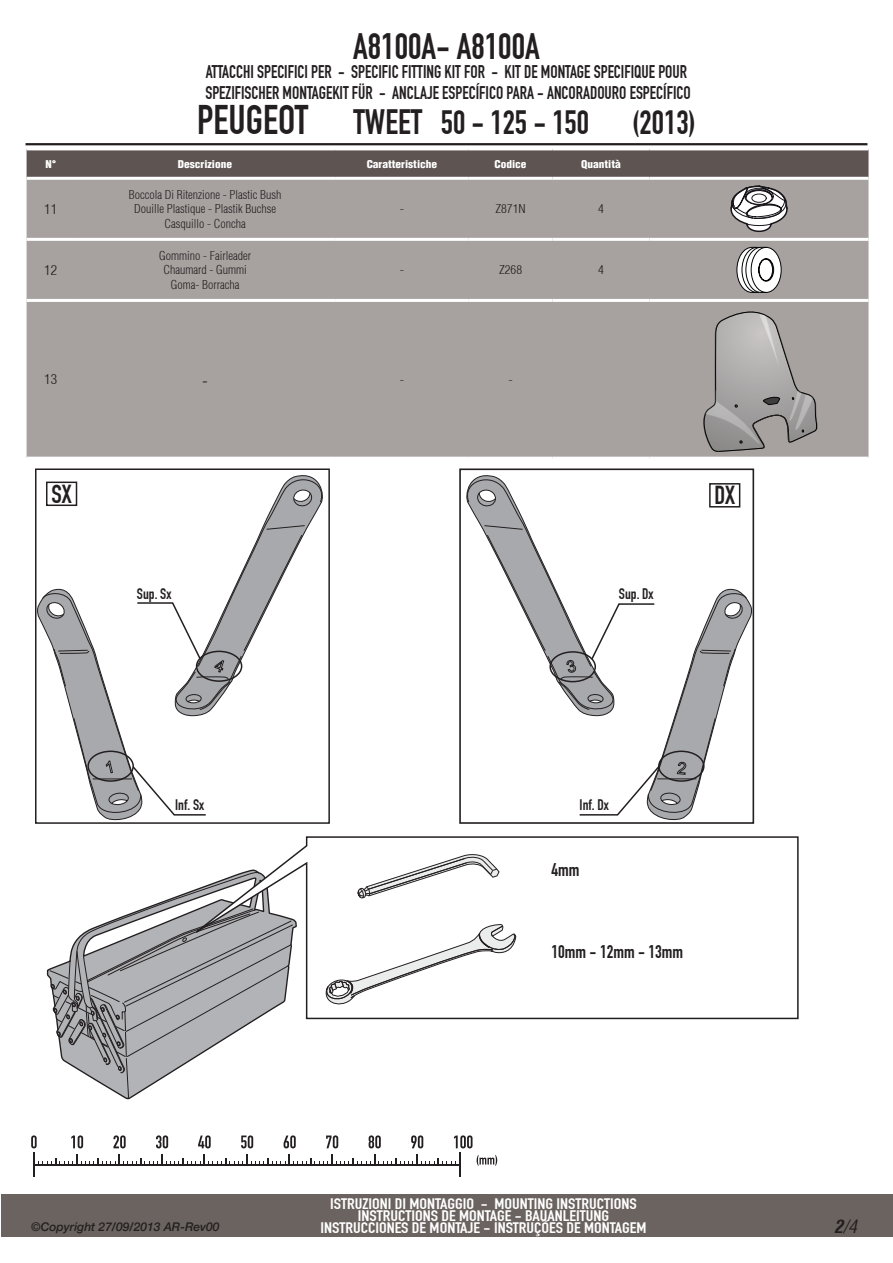
<style>
.page{position:relative;width:893px;height:1263px;background:#fff}
.page>*{position:absolute;margin:0;border:0;box-sizing:border-box;transform-origin:0 0}
.t1{font:36px "DIN Engschrift Alternate";color:#231f20}
.t2{font:33px "DIN Engschrift Alternate";color:#231f20}
.t3{font:25.5px "DIN Engschrift Alternate";color:#231f20}
.t4{font:18px/21.6px "DIN Engschrift Alternate";color:#231f20;scale:.95 1}
.t5{font:18px "DIN Engschrift Alternate";color:#231f20}
.t6{font:italic condensed 18px "Helvetica";color:#231f20}
.t7{font:18px "Minion Pro";color:#231f20}
.t8{font:15px/12px "DIN Engschrift Alternate";color:#fff;text-align:center;scale:1.2 1}
.t9{font:15px "DIN Engschrift";color:#231f20}
.t10{font:300 condensed 13.5px "Helvetica";color:#231f20;scale:1.08 1}
.t11{font:300 condensed 12px/14.4px "Helvetica";color:#231f20;text-align:center}
.t12{font:italic 500 12px "Helvetica Neue";color:#231f20}
.t13{font:300 condensed 12px "Helvetica";color:#231f20;scale:1.08 1}
.t14{font:900 condensed 10.5px "Helvetica";color:#fff;scale:1.08 1}
.s1{font-size:40.5px}
.s2{font-size:34.5px}
.s3{font-weight:700}
</style>
<div class="page">
<div style="left:1px;top:1194px;width:891px;height:43px;background:#6b6360"></div>
<hr style="left:26px;top:143px;width:841px;height:2px;background:#231f20">
<svg style="left:49px;top:897px;width:207px;height:202px"></svg>
<svg style="left:173px;top:836px;width:626px;height:184px"></svg>
<svg style="left:357px;top:853px;width:143px;height:46px"></svg>
<svg style="left:324px;top:923px;width:193px;height:86px"></svg>
<svg style="left:31px;top:1135px;width:466px;height:41px"></svg>
<div style="left:459px;top:468px;width:295px;height:356px;border:2px solid #231f20"></div>
<div style="left:27px;top:233px;width:841px;height:224px;background:#a7a2a0"></div>
<hr style="left:27px;top:238px;width:48px;height:3px;background:#fff">
<hr style="left:75px;top:238px;width:260px;height:3px;background:#fff">
<hr style="left:335px;top:238px;width:134px;height:3px;background:#fff">
<hr style="left:469px;top:238px;width:83px;height:3px;background:#fff">
<hr style="left:552px;top:238px;width:98px;height:3px;background:#fff">
<hr style="left:650px;top:238px;width:218px;height:3px;background:#fff">
<hr style="left:27px;top:299px;width:48px;height:3px;background:#fff">
<hr style="left:75px;top:299px;width:260px;height:3px;background:#fff">
<hr style="left:335px;top:299px;width:134px;height:3px;background:#fff">
<hr style="left:469px;top:299px;width:83px;height:3px;background:#fff">
<hr style="left:552px;top:299px;width:98px;height:3px;background:#fff">
<hr style="left:650px;top:299px;width:218px;height:3px;background:#fff">
<svg style="left:27px;top:149px;width:841px;height:84px;background:#948e8c"></svg>
<svg style="left:737px;top:247px;width:44px;height:46px"></svg>
<img style="left:697px;top:381px;width:6px;height:70px">
<img style="left:818px;top:387px;width:3px;height:50px">
<img style="left:751px;top:307px;width:35px;height:5px">
<svg style="left:703px;top:312px;width:115px;height:139px;background:#a39f9f"></svg>
<svg style="left:36px;top:470px;width:292px;height:353px"></svg>
<svg style="left:461px;top:469px;width:291px;height:353px"></svg>
<h1 class="t1" style="left:353px;top:25px;width:188px">A8100A- A8100A</h1>
<p class="t4" style="left:205px;top:61px;width:512px">ATTACCHI SPECIFICI PER - SPECIFIC FITTING KIT FOR - KIT DE MONTAGE SPECIFIQUE POUR<br>SPEZIFISCHER MONTAGEKIT FÜR - ANCLAJE ESPECÍFICO PARA - ANCORADOURO ESPECÍFICO</p>
<h2 class="t2" style="left:197px;top:103px;width:394px"><span class="s1">PEUGEOT</span> <span class="s2">TWEET</span> 50 - 125 - 150</h2>
<h2 class="t2" style="left:632px;top:103px;width:65px">(2013)</h2>
<p class="t14" style="left:45px;top:157px;width:12px">N°</p>
<p class="t14" style="left:178px;top:157px;width:52px">Descrizione</p>
<p class="t14" style="left:367px;top:157px;width:67px">Caratteristiche</p>
<p class="t14" style="left:494px;top:157px;width:31px">Codice</p>
<p class="t14" style="left:581px;top:157px;width:38px">Quantità</p>
<p class="t10" style="left:44px;top:201px;width:13px">11</p>
<p class="t11" style="left:129px;top:187px;width:154px">Boccola Di Ritenzione - Plastic Bush<br>Douille Plastique - Plastik Buchse<br>Casquillo - Concha</p>
<p class="t13" style="left:400px;top:201px;width:5px">-</p>
<p class="t13" style="left:495px;top:201px;width:29px">Z871N</p>
<p class="t13" style="left:598px;top:201px;width:7px">4</p>
<p class="t10" style="left:44px;top:262px;width:13px">12</p>
<p class="t11" style="left:159px;top:248px;width:93px">Gommino - Fairleader<br>Chaumard - Gummi<br>Goma- Borracha</p>
<p class="t10" style="left:44px;top:371px;width:13px">13</p>
<p class="t7" style="left:202px;top:368px;width:8px">-</p>
<p class="t13" style="left:400px;top:263px;width:5px">-</p>
<p class="t13" style="left:499px;top:263px;width:23px">Z268</p>
<p class="t13" style="left:598px;top:263px;width:7px">4</p>
<p class="t13" style="left:400px;top:372px;width:5px">-</p>
<p class="t13" style="left:508px;top:372px;width:5px">-</p>
<h3 class="t3" style="left:51px;top:479px;width:22px">SX</h3>
<h3 class="t3" style="left:714px;top:481px;width:22px">DX</h3>
<p class="t9" style="left:137px;top:585px;width:36px">Sup. Sx</p>
<p class="t9" style="left:175px;top:796px;width:30px">Inf. Sx</p>
<p class="t12" style="left:31px;top:1220px;width:190px">©Copyright 27/09/2013 AR-Rev00</p>
<p class="t9" style="left:619px;top:585px;width:36px">Sup. Dx</p>
<p class="t9" style="left:580px;top:796px;width:31px">Inf. Dx</p>
<p class="t5" style="left:552px;top:859px;width:30px">4mm</p>
<p class="t5" style="left:552px;top:941px;width:133px">10mm - 12mm - 13mm</p>
<p class="t8" style="left:320px;top:1197px;width:273px">ISTRUZIONI DI MONTAGGIO - MOUNTING INSTRUCTIONS<br>INSTRUCTIONS DE MONTAGE - BAUANLEITUNG<br>INSTRUCCIONES DE MONTAJE - INSTRUÇÕES DE MONTAGEM</p>
<p class="t6" style="left:834px;top:1215px;width:25px"><span class="s3">2</span>/4</p>
</div>
